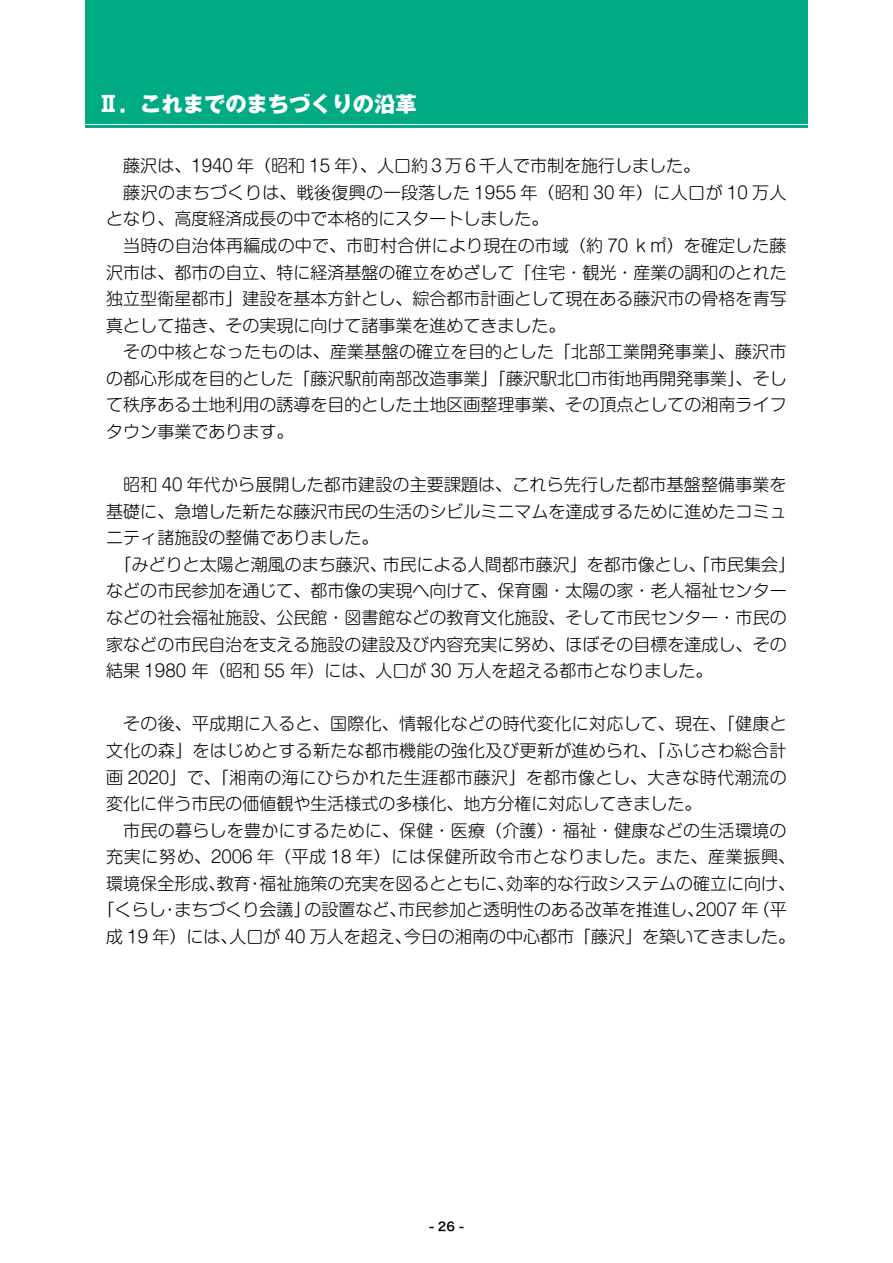
<style>
.page{position:relative;width:893px;height:1263px;background:#fff}
.page>*{position:absolute;margin:0;border:0;box-sizing:border-box;transform-origin:0 0}
.t1{font:21.3px "Gothic MB101 hea";color:#fff}
.t2{font:300 16.95px/26.5px "Shin M Go Pro";color:#000;text-align:justify}
.t3{font:300 16.95px "Shin M Go Pro";letter-spacing:.04em;color:#000}
.t4{font:300 16.95px "Shin M Go Pro";letter-spacing:.02em;color:#000}
.t5{font:12px "Hira Kaku Pro W6";color:#000}
</style>
<div class="page">
<div style="left:85px;top:0;width:723px;height:123px;background:#00ab84"></div>
<hr style="left:85px;top:125px;width:723px;height:3px;background:#00ab84">
<p class="t1" style="left:98px;top:88px;width:320px">Ⅱ．これまでのまちづくりの沿革</p>
<p class="t2" style="left:123px;top:151px;width:578px">藤沢は、1940 年（昭和 15 年）、人口約３万６千人で市制を施行しました。</p>
<p class="t4" style="left:123px;top:179px;width:665px">藤沢のまちづくりは、戦後復興の一段落した 1955 年（昭和 30 年）に人口が 10 万人</p>
<p class="t2" style="left:106px;top:204px;width:444px">となり、高度経済成長の中で本格的にスタートしました。</p>
<p class="t2" style="left:123px;top:230px;width:665px">当時の自治体再編成の中で、市町村合併により現在の市域（約 70 ｋ㎡）を確定した藤</p>
<p class="t2" style="left:106px;top:257px;width:682px">沢市は、都市の自立、特に経済基盤の確立をめざして「住宅・観光・産業の調和のとれた</p>
<p class="t2" style="left:106px;top:283px;width:682px">独立型衛星都市」建設を基本方針とし、綜合都市計画として現在ある藤沢市の骨格を青写</p>
<p class="t2" style="left:106px;top:310px;width:461px">真として描き、その実現に向けて諸事業を進めてきました。</p>
<p class="t2" style="left:123px;top:337px;width:665px">その中核となったものは、産業基盤の確立を目的とした「北部工業開発事業」、藤沢市</p>
<p class="t2" style="left:106px;top:363px;width:682px">の都心形成を目的とした「藤沢駅前南部改造事業」「藤沢駅北口市街地再開発事業」、そし</p>
<p class="t2" style="left:106px;top:390px;width:682px">て秩序ある土地利用の誘導を目的とした土地区画整理事業、その頂点としての湘南ライフ</p>
<p class="t2" style="left:106px;top:416px;width:189px">タウン事業であります。</p>
<p class="t2" style="left:123px;top:469px;width:665px">昭和 40 年代から展開した都市建設の主要課題は、これら先行した都市基盤整備事業を</p>
<p class="t2" style="left:106px;top:496px;width:682px">基礎に、急増した新たな藤沢市民の生活のシビルミニマムを達成するために進めたコミュ</p>
<p class="t2" style="left:106px;top:523px;width:274px">ニティ諸施設の整備でありました。</p>
<p class="t2" style="left:115px;top:549px;width:682px">「みどりと太陽と潮風のまち藤沢、市民による人間都市藤沢」を都市像とし、「市民集会」</p>
<p class="t2" style="left:106px;top:576px;width:682px">などの市民参加を通じて、都市像の実現へ向けて、保育園・太陽の家・老人福祉センター</p>
<p class="t2" style="left:106px;top:602px;width:682px">などの社会福祉施設、公民館・図書館などの教育文化施設、そして市民センター・市民の</p>
<p class="t2" style="left:106px;top:629px;width:682px">家などの市民自治を支える施設の建設及び内容充実に努め、ほぼその目標を達成し、その</p>
<p class="t2" style="left:106px;top:655px;width:608px">結果 1980 年（昭和 55 年）には、人口が 30 万人を超える都市となりました。</p>
<p class="t2" style="left:106px;top:709px;width:682px;text-indent:17px">その後、平成期に入ると、国際化、情報化などの時代変化に対応して、現在、「健康と文化の森」をはじめとする新たな都市機能の強化及び更新が進められ、「ふじさわ総合計画 2020」で、「湘南の海にひらかれた生涯都市藤沢」を都市像とし、大きな時代潮流の変化に伴う市民の価値観や生活様式の多様化、地方分権に対応してきました。</p>
<p class="t2" style="left:123px;top:815px;width:665px">市民の暮らしを豊かにするために、保健・医療（介護）・福祉・健康などの生活環境の</p>
<p class="t3" style="left:106px;top:843px;width:690px">充実に努め、2006 年（平成 18 年）には保健所政令市となりました。また、産業振興、</p>
<p class="t2" style="left:106px;top:868px;width:690px">環境保全形成、教育・福祉施策の充実を図るとともに、効率的な行政システムの確立に向け、</p>
<p class="t2" style="left:98px;top:895px;width:690px">「くらし・まちづくり会議」の設置など、市民参加と透明性のある改革を推進し、2007 年（平</p>
<p class="t2" style="left:106px;top:921px;width:690px">成 19 年）には、人口が 40 万人を超え、今日の湘南の中心都市「藤沢」を築いてきました。</p>
<p class="t5" style="left:429px;top:1216px;width:36px">- 26 -</p>
</div>
